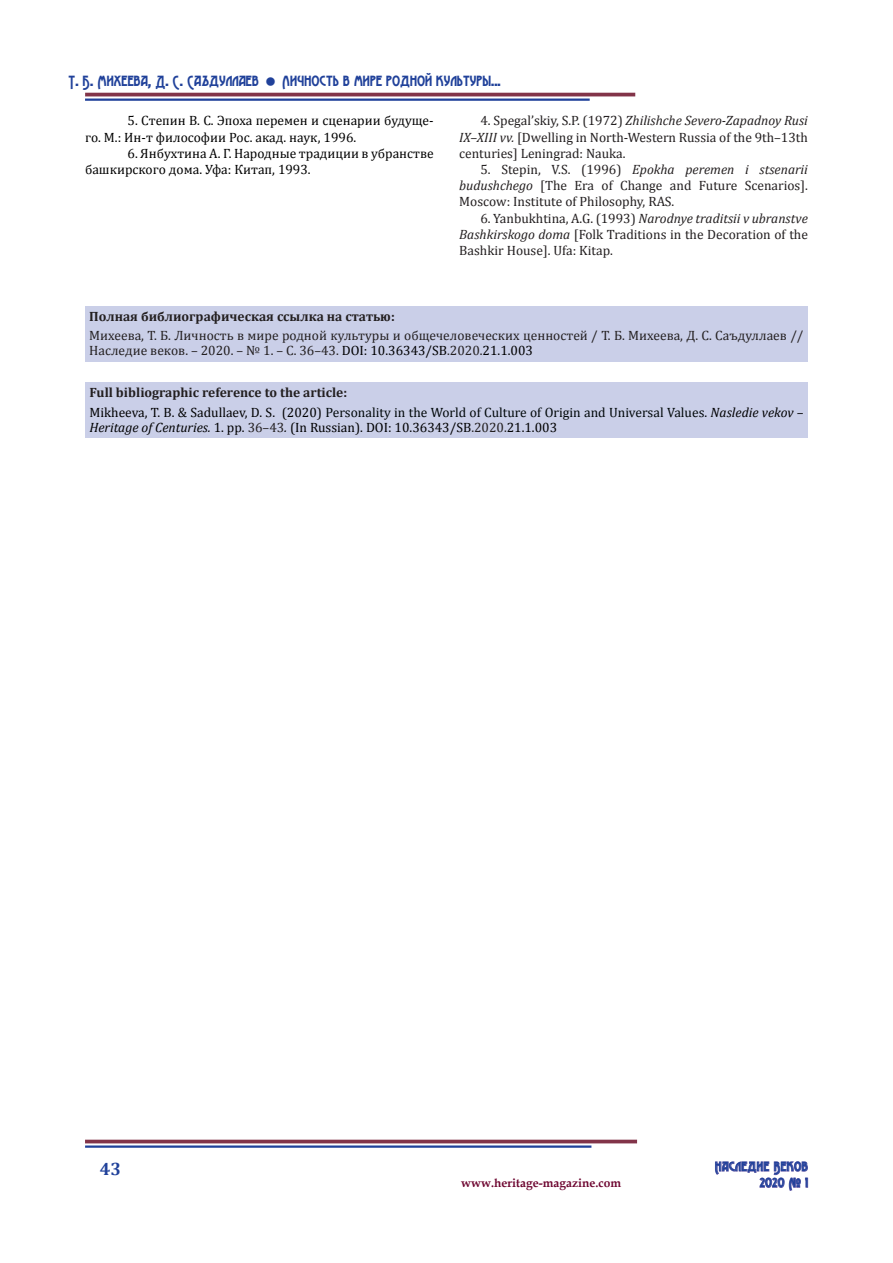
<style>
.page{position:relative;width:893px;height:1263px;background:#fff}
.page>*{position:absolute;margin:0;border:0;box-sizing:border-box;transform-origin:0 0}
.t1{font:700 18px "Cambria";color:#20419a}
.t2{font:15px "Advokat Modern";color:#20419a}
.t3{font:13.5px/16.2px "Cambria";color:#231f20;text-align:justify}
.t4{font:13.5px/16.2px "Cambria";color:#000001}
.t5{font:13.5px/19.2px "Cambria";color:#000709}
.t6{font:700 13.5px "Cambria";color:#231f20}
.t7{font:13.5px "Advokat Modern";letter-spacing:.03em;color:#20419a}
.t8{font:700 12px "Book Antiqua";color:#6e0731}
.s1{font-style:italic}
.s2{color:#000001}
.s3{font-weight:700;color:#231f20}
.s4{font-style:italic;color:#000001}
.s5{color:#231f20}
</style>
<div class="page">
<div style="left:85px;top:306px;width:723px;height:55px;background:#cacfe8"></div>
<div style="left:85px;top:383px;width:723px;height:55px;background:#cacfe8"></div>
<svg style="left:715px;top:1161px;width:93px;height:30px"></svg>
<hr style="left:85px;top:1140px;width:552px;height:3px;background:#823449">
<hr style="left:85px;top:1145px;width:506px;height:3px;background:#20419a">
<hr style="left:85px;top:93px;width:550px;height:3px;background:#823449">
<hr style="left:85px;top:99px;width:505px;height:2px;background:#20419a">
<p class="t2" style="left:68px;top:73px;width:192px">Т. Б. Михеева, Д. С. Саъдуллаев</p>
<p class="t2" style="left:282px;top:73px;width:220px">Личность в мире родной культуры...</p>
<p class="t4" style="left:85px;top:113px;width:350px;text-indent:43px">5. Степин В. С. Эпоха перемен и сценарии будуще&shy;го. М.: Ин-т философии Рос. акад. наук, 1996.</p>
<p class="t4" style="left:85px;top:145px;width:350px;text-indent:43px">6. Янбухтина А. Г. Народные традиции в убранстве башкирского дома. Уфа: Китап, 1993.</p>
<p class="t3" style="left:459px;top:113px;width:350px;text-indent:21px">4. Spegal’skiy, S.P. (1972) <span class="s1">Zhilishche Severo-Zapadnoy Rusi IX–XIII vv.</span> [Dwelling in North-Western Russia of the 9th–13th centuries] Leningrad: Nauka.</p>
<p class="t3" style="left:459px;top:161px;width:350px;text-indent:21px">5. Stepin, V.S. (1996) <span class="s1">Epokha peremen i stsenarii budushchego</span> [The Era of Change and Future Scenarios].<br>Moscow: Institute of Philosophy, RAS.</p>
<p class="t3" style="left:459px;top:210px;width:350px;text-indent:21px">6. Yanbukhtina, A.G. (1993) <span class="s1">Narodnye traditsii v ubranstve Bashkirskogo doma</span> [Folk Traditions in the Decoration of the Bashkir House]. Ufa: Kitap.</p>
<p class="t6" style="left:89px;top:307px;width:307px">Полная библиографическая ссылка на статью:</p>
<p class="t3" style="left:89px;top:328px;width:716px;line-height:15px">Михеева, Т. Б. Личность в мире родной культуры и общечеловеческих ценностей / Т. Б. Михеева, Д. С. Саъдуллаев //<br>Наследие веков. – 2020. – № 1. – С. 36–43. <span class="s2">DOI: 10.36343/SB</span>.2020.<span class="s2">21.1.003</span></p>
<p class="t5" style="left:89px;top:383px;width:716px"><span class="s3">Full bibliographic reference to the article:<br></span><span class="s2">Mikheeva, T. B. &amp; Sadullaev, D. S. (2020)</span> Personality in the World of Culture of Origin and Universal Values. <span class="s4">Nasledie vekov –</span></p>
<p class="t4" style="left:89px;top:419px;width:469px"><span class="s1">Heritage of Centuries.</span> 1. pp. <span class="s5">36–43</span><span class="s1">.</span> (In Russian). DOI: 10.36343/SB<span class="s5">.2020.</span>21.1.003</p>
<h1 class="t1" style="left:100px;top:1156px;width:23px">43</h1>
<p class="t7" style="left:715px;top:1159px;width:95px">Наследие Веков</p>
<p class="t8" style="left:461px;top:1175px;width:161px">www.heritage-magazine.com</p>
<p class="t7" style="left:760px;top:1175px;width:50px">2020 № 1</p>
</div>
